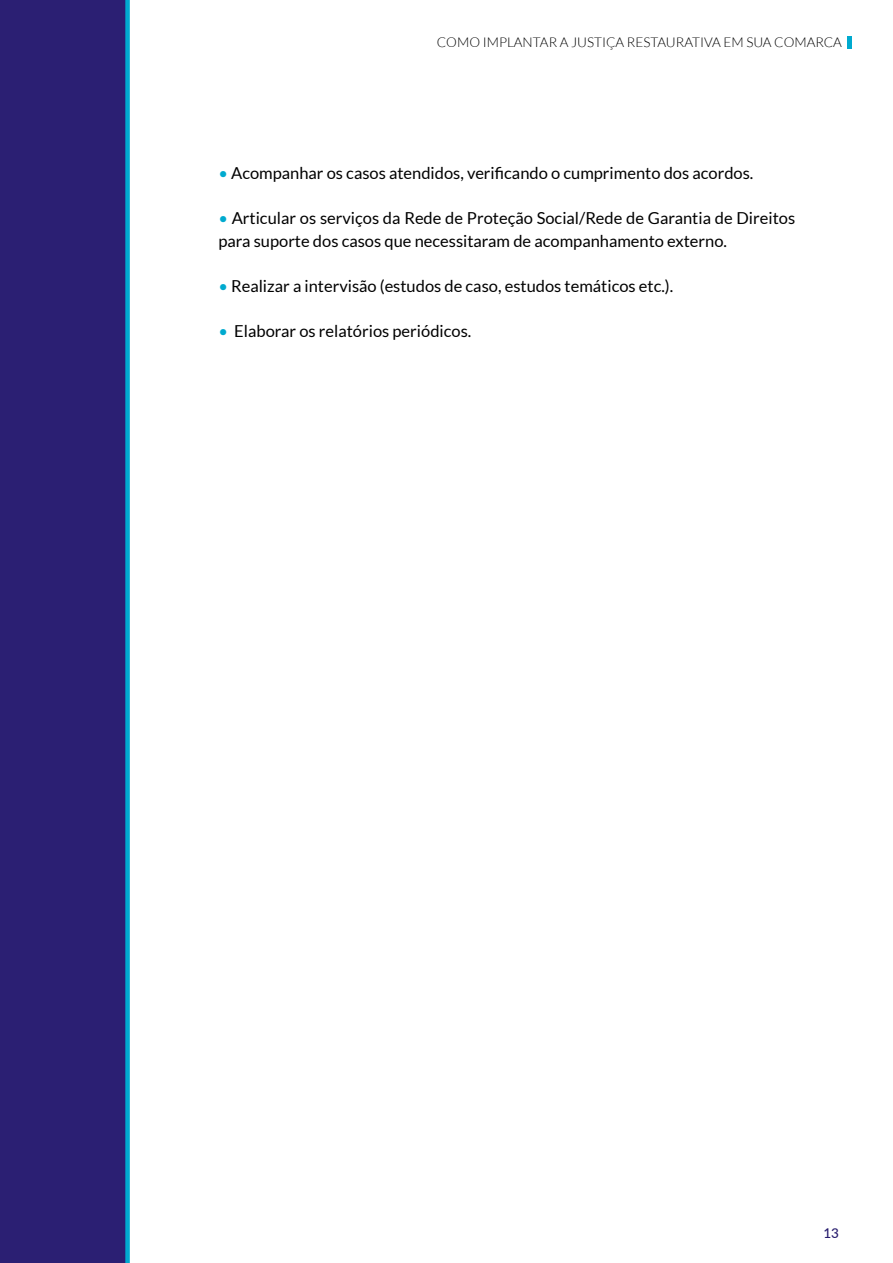
<style>
.page{position:relative;width:893px;height:1263px;background:#fff}
.page>*{position:absolute;margin:0;border:0;box-sizing:border-box;transform-origin:0 0}
.t1{font:16.5px/22.5px "Lato";color:#000}
.t2{font:300 13.5px "Lato";color:#000}
.t3{font:500 13.5px "Lato";color:#271c6d}
.s1{color:#00aacf}
</style>
<div class="page">
<div style="left:0;top:0;width:130px;height:1263px;background:#2b1f73"></div>
<div style="left:847px;top:36px;width:5px;height:12px;background:#00aacf"></div>
<p class="t2" style="left:437px;top:35px;width:407px">COMO IMPLANTAR A JUSTIÇA RESTAURATIVA EM SUA COMARCA</p>
<p class="t1" style="left:218px;top:162px;width:537px"><span class="s1">•</span> Acompanhar os casos atendidos, verificando o cumprimento dos acordos.</p>
<p class="t1" style="left:218px;top:207px;width:578px"><span class="s1">•</span> Articular os serviços da Rede de Proteção Social/Rede de Garantia de Direitos para suporte dos casos que necessitaram de acompanhamento externo.</p>
<p class="t1" style="left:218px;top:274px;width:456px"><span class="s1">•</span> Realizar a intervisão (estudos de caso, estudos temáticos etc.).</p>
<p class="t1" style="left:218px;top:319px;width:254px"><span class="s1">•</span> Elaborar os relatórios periódicos.</p>
<p class="t3" style="left:823px;top:1223px;width:17px">13</p>
</div>
